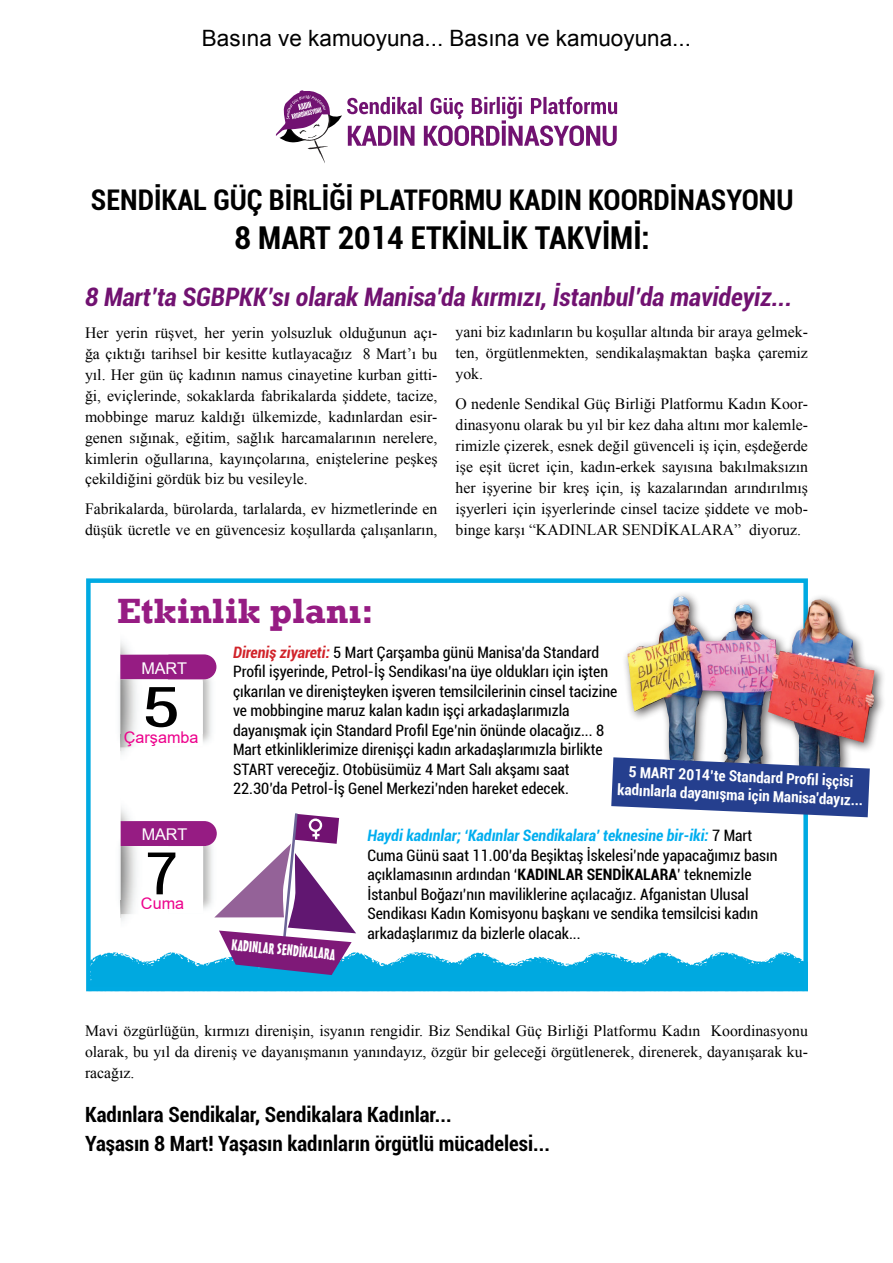
<style>
.page{position:relative;width:893px;height:1263px;background:#fff}
.page>*{position:absolute;margin:0;border:0;box-sizing:border-box;transform-origin:0 0}
.t1{font:700 36px "Rockwell";color:#961c83}
.t2{font:700 condensed 31.5px "Roboto";color:#000}
.t3{font:700 condensed 28.5px "Roboto";color:#000}
.t4{font:italic 700 condensed 25.5px "Roboto";color:#711271}
.t5{font:22.5px "Arial";color:#000}
.t6{font:700 condensed 21px/29.5px "Roboto";color:#000}
.t7{font:16.2px "TR Arial";color:#ed028c}
.t8{font:16.2px "TR Arial";color:#fff}
.t9{font:15.75px/21px "Times New Roman";color:#000;text-align:justify}
.t10{font:condensed 15.75px/19.5px "Roboto";color:#000}
.t11{font:15.3px "Mister Earl BT";color:#fff}
.t12{font:700 condensed 15.15px/18.1px "Roboto";color:#fff;text-align:center}
.s1{font-weight:700;font-style:italic;color:#d1232a}
.s2{font-weight:700;font-style:italic;color:#00aeef}
.s3{font-weight:700}
</style>
<div class="page">
<img style="left:91px;top:917px;width:712px;height:69px">
<svg style="left:276px;top:90px;width:341px;height:73px"></svg>
<div style="left:86px;top:578px;width:722px;height:413px;border:4px solid #00aae2"></div>
<div style="left:622px;top:590px;width:264px;height:205px;background:#231f20;opacity:.75"></div>
<img style="left:627px;top:596px;width:247px;height:187px">
<img style="left:119px;top:664px;width:98px;height:69px">
<img style="left:120px;top:641px;width:10px;height:114px">
<img style="left:120px;top:747px;width:11px;height:4px">
<svg style="left:120px;top:654px;width:96px;height:92px"></svg>
<img style="left:119px;top:831px;width:2px;height:86px">
<svg style="left:121px;top:811px;width:235px;height:164px"></svg>
<svg style="left:611px;top:757px;width:259px;height:60px;background:#465c9c"></svg>
<h3 class="t5" style="left:202px;top:23px;width:491px">Basına ve kamuoyuna... Basına ve kamuoyuna...</h3>
<h3 class="t3" style="left:91px;top:180px;width:704px">SENDİKAL GÜÇ BİRLİĞİ PLATFORMU KADIN KOORDİNASYONU</h3>
<h2 class="t2" style="left:235px;top:216px;width:417px">8 MART 2014 ETKİNLİK TAKVİMİ:</h2>
<h3 class="t4" style="left:85px;top:279px;width:709px">8 Mart’ta SGBPKK’sı olarak Manisa’da kırmızı, İstanbul’da mavideyiz...</h3>
<p class="t9" style="left:85px;top:321px;width:354px">Her yerin rüşvet, her yerin yolsuzluk olduğunun açı&shy;ğa çıktığı tarihsel bir kesitte kutlayacağız 8 Mart’ı bu yıl. Her gün üç kadının namus cinayetine kurban gitti&shy;ği, eviçlerinde, sokaklarda fabrikalarda şiddete, tacize, mobbinge maruz kaldığı ülkemizde, kadınlardan esir&shy;genen sığınak, eğitim, sağlık harcamalarının nerelere, kimlerin oğullarına, kayınçolarına, eniştelerine peşkeş çekildiğini gördük biz bu vesileyle.</p>
<p class="t9" style="left:85px;top:498px;width:354px">Fabrikalarda, bürolarda, tarlalarda, ev hizmetlerinde en düşük ücretle ve en güvencesiz koşullarda çalışanların,</p>
<p class="t9" style="left:455px;top:321px;width:354px">yani biz kadınların bu koşullar altında bir araya gelmek&shy;ten, örgütlenmekten, sendikalaşmaktan başka çaremiz yok.</p>
<p class="t9" style="left:455px;top:393px;width:354px">O nedenle Sendikal Güç Birliği Platformu Kadın Koor&shy;dinasyonu olarak bu yıl bir kez daha altını mor kalemle&shy;rimizle çizerek, esnek değil güvenceli iş için, eşdeğerde işe eşit ücret için, kadın-erkek sayısına bakılmaksızın her işyerine bir kreş için, iş kazalarından arındırılmış işyerleri için işyerlerinde cinsel tacize şiddete ve mob&shy;binge karşı “KADINLAR SENDİKALARA” diyoruz.</p>
<h1 class="t1" style="left:117px;top:589px;width:258px">Etkinlik planı:</h1>
<p class="t8" style="left:141px;top:657px;width:47px">MART</p>
<p class="t7" style="left:124px;top:726px;width:76px">Çarşamba</p>
<p class="t8" style="left:142px;top:823px;width:47px">MART</p>
<p class="t7" style="left:141px;top:892px;width:45px">Cuma</p>
<p class="t10" style="left:233px;top:642px;width:386px"><span class="s1">Direniş ziyareti:</span> 5 Mart Çarşamba günü Manisa’da Standard Profil işyerinde, Petrol-İş Sendikası’na üye oldukları için işten çıkarılan ve direnişteyken işveren temsilcilerinin cinsel tacizine ve mobbingine maruz kalan kadın işçi arkadaşlarımızla dayanışmak için Standard Profil Ege’nin önünde olacağız... 8<br>Mart etkinliklerimize direnişçi kadın arkadaşlarımızla birlikte START vereceğiz. Otobüsümüz 4 Mart Salı akşamı saat 22.30’da Petrol-İş Genel Merkezi’nden hareket edecek.</p>
<p class="t12" style="left:618px;top:763px;width:247px;rotate:2deg">5 MART 2014’te Standard Profi l işçisi kadınlarla dayanışma için Manisa’dayız...</p>
<p class="t11" style="left:232px;top:936px;width:106px;rotate:5deg">KADINLAR SENDİKALARA</p>
<p class="t10" style="left:367px;top:825px;width:412px"><span class="s2">Haydi kadınlar; ‘Kadınlar Sendikalara’ teknesine bir-iki:</span> 7 Mart Cuma Günü saat 11.00’da Beşiktaş İskelesi’nde yapacağımız basın açıklamasının ardından ‘<span class="s3">KADINLAR SENDİKALARA</span>’ teknemizle İstanbul Boğazı’nın maviliklerine açılacağız. Afganistan Ulusal Sendikası Kadın Komisyonu başkanı ve sendika temsilcisi kadın arkadaşlarımız da bizlerle olacak...</p>
<p class="t9" style="left:85px;top:1019px;width:724px">Mavi özgürlüğün, kırmızı direnişin, isyanın rengidir. Biz Sendikal Güç Birliği Platformu Kadın Koordinasyonu olarak, bu yıl da direniş ve dayanışmanın yanındayız, özgür bir geleceği örgütlenerek, direnerek, dayanışarak ku&shy;racağız.</p>
<h3 class="t6" style="left:85px;top:1098px;width:466px">Kadınlara Sendikalar, Sendikalara Kadınlar...<br>Yaşasın 8 Mart! Yaşasın kadınların örgütlü mücadelesi...</h3>
</div>
